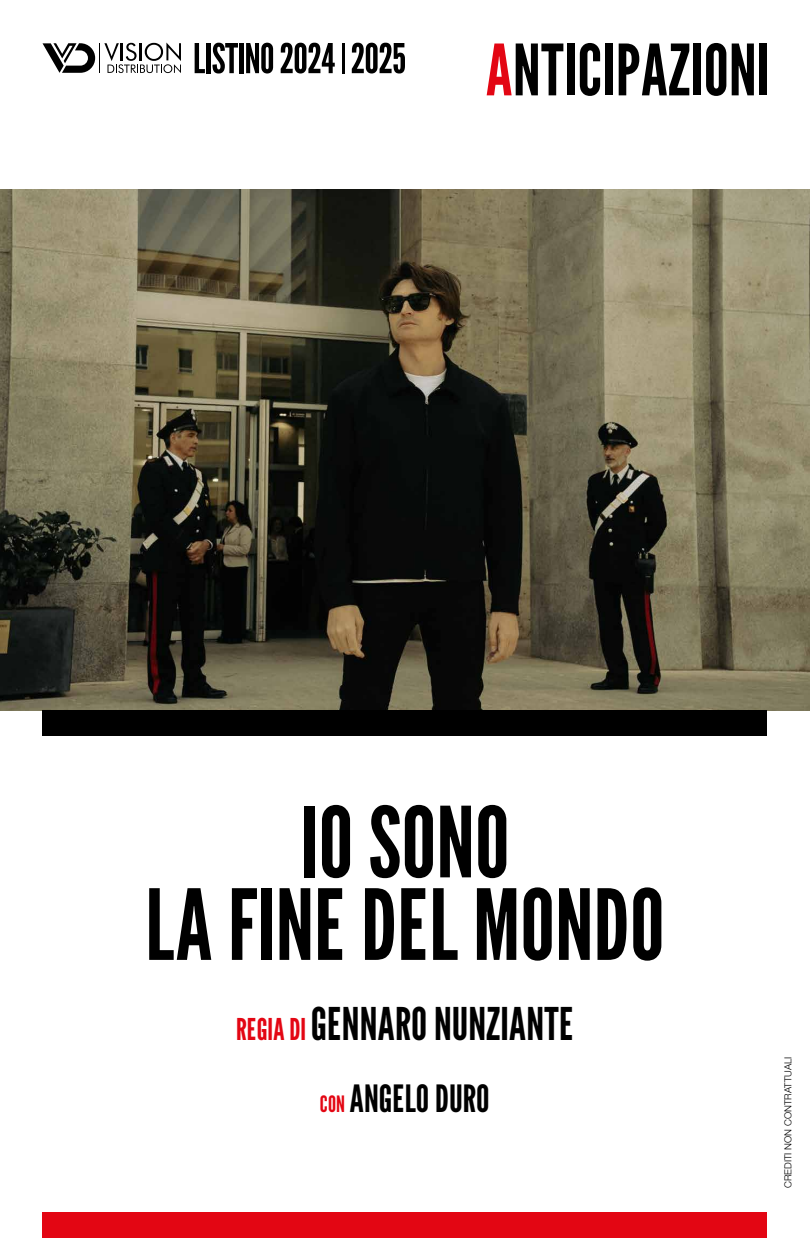
<style>
.page{position:relative;width:810px;height:1238px;background:#fff}
.page>*{position:absolute;margin:0;border:0;box-sizing:border-box;transform-origin:0 0}
.t1{font:97.5px/82.5px "League Gothic";color:#000;text-align:center}
.t2{font:70.5px "League Gothic";color:#000}
.t3{font:45px "League Gothic";color:#000}
.t4{font:37.5px "League Gothic";color:#000}
.t5{font:300 9.75px "Helvetica Neue LT Pro";color:#000}
.s1{color:#e30613}
.s2{font-size:30px;color:#e30613}
.s3{font-size:22.5px;color:#e30613}
</style>
<div class="page">
<img style="left:0;top:189px;width:810px;height:521px">
<div style="left:43px;top:1212px;width:724px;height:25px;background:#e30613"></div>
<div style="left:43px;top:710px;width:724px;height:26px;background:#000"></div>
<svg style="left:195px;top:43px;width:10px;height:30px"></svg>
<div style="left:206px;top:43px;width:5px;height:30px;background:#000"></div>
<svg style="left:212px;top:43px;width:26px;height:30px"></svg>
<div style="left:239px;top:43px;width:5px;height:30px;background:#000"></div>
<svg style="left:246px;top:43px;width:27px;height:30px"></svg>
<svg style="left:281px;top:43px;width:54px;height:30px"></svg>
<hr style="left:342px;top:43px;width:3px;height:30px;background:#000">
<svg style="left:352px;top:43px;width:53px;height:30px"></svg>
<hr style="left:100px;top:43px;width:1px;height:30px;background:#000">
<svg style="left:43px;top:43px;width:52px;height:30px"></svg>
<svg style="left:104px;top:43px;width:77px;height:30px"></svg>
<h2 class="t2" style="left:485px;top:21px;width:286px"><span class="s1">A</span>NTICIPAZIONI</h2>
<h1 class="t1" style="left:145px;top:797px;width:521px">IO SONO<br>LA FINE DEL MONDO</h1>
<p class="t3" style="left:236px;top:992px;width:339px"><span class="s2">REGIA DI</span> GENNARO NUNZIANTE</p>
<p class="t4" style="left:320px;top:1072px;width:171px"><span class="s3">CON</span> ANGELO DURO</p>
<p class="t5" style="left:782px;top:1187px;width:133px;rotate:-90deg">CREDITI NON CONTRATTUALI</p>
</div>
